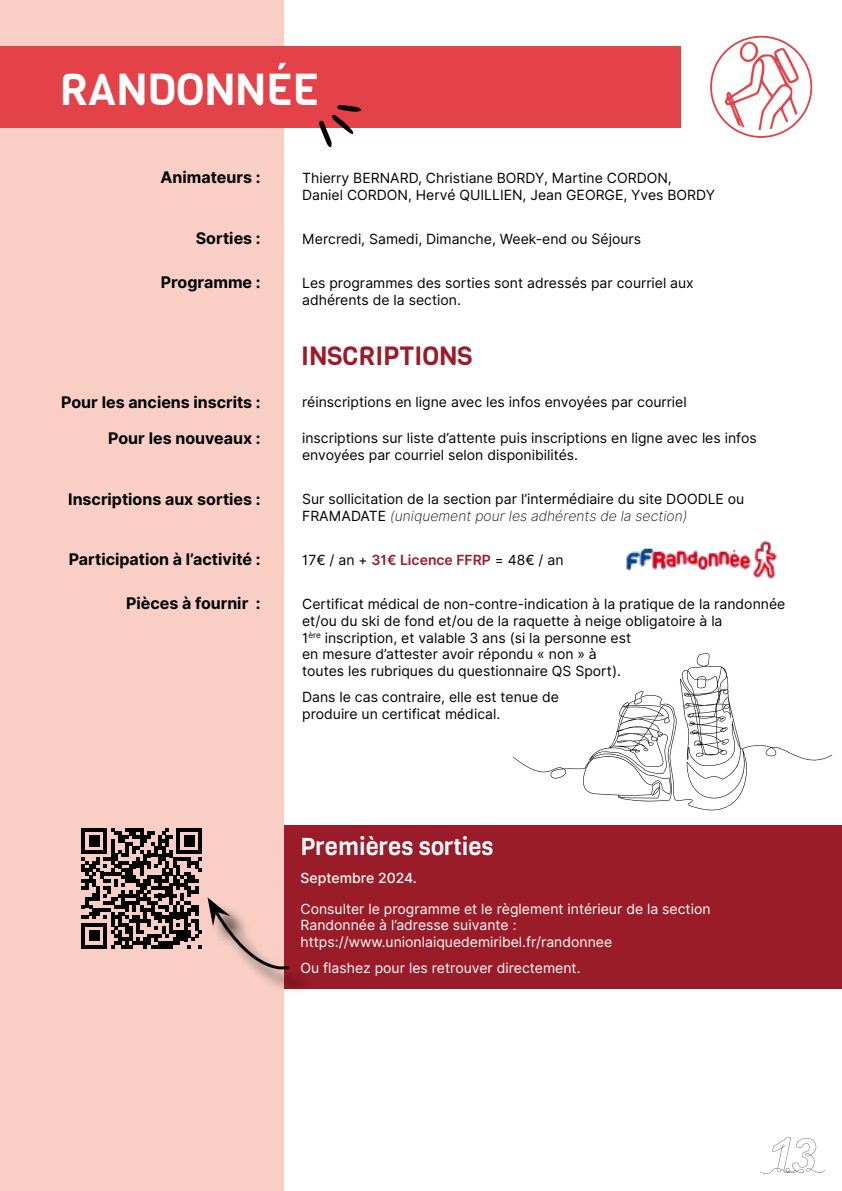
<style>
.page{position:relative;width:842px;height:1191px;background:#fff}
.page>*{position:absolute;margin:0;border:0;box-sizing:border-box;transform-origin:0 0}
.t1{font:44px "Viga";color:#fff}
.t2{font:26px "Viga";color:#9b1c29}
.t3{font:24px "Viga";color:#fff}
.t4{font:700 16px "Inter";color:#000}
.t5{font:14px/16.8px "Inter";color:#000}
.t6{font:14px/16.8px "Inter";color:#fff}
.t7{font:14px "Inter Extra Light Italic BETA";color:#000}
.t8{font:500 14px "Inter";color:#fff}
.s1{font-family:"Inter"}
.s2{font-weight:600;color:#9b1c29}
</style>
<div class="page">
<div style="left:1px;top:825px;width:841px;height:163px;background:#9b1c29"></div>
<div style="left:0;top:0;width:283px;height:1191px;background:#f8cec5"></div>
<svg style="left:760px;top:1137px;width:65px;height:37px"></svg>
<svg style="left:710px;top:36px;width:102px;height:102px"></svg>
<div style="left:0;top:46px;width:680px;height:82px;background:#e24248"></div>
<svg style="left:319px;top:105px;width:42px;height:42px"></svg>
<div style="left:211px;top:902px;width:102px;height:92px;background:#000;opacity:.75"></div>
<svg style="left:82px;top:828px;width:209px;height:149px"></svg>
<img style="left:626px;top:541px;width:151px;height:38px">
<svg style="left:513px;top:653px;width:319px;height:158px"></svg>
<h1 class="t1" style="left:60px;top:60px;width:261px">RANDONNÉE</h1>
<p class="t4" style="left:161px;top:166px;width:102px">Animateurs :</p>
<p class="t4" style="left:196px;top:227px;width:66px">Sorties :</p>
<p class="t4" style="left:161px;top:271px;width:101px">Programme :</p>
<p class="t4" style="left:61px;top:390px;width:201px">Pour les anciens inscrits :</p>
<p class="t4" style="left:108px;top:426px;width:154px">Pour les nouveaux :</p>
<p class="t4" style="left:68px;top:487px;width:194px">Inscriptions aux sorties :</p>
<p class="t4" style="left:69px;top:547px;width:194px">Participation à l’activité :</p>
<p class="t4" style="left:126px;top:591px;width:136px">Pièces à fournir :</p>
<p class="t5" style="left:302px;top:170px;width:414px">Thierry BERNARD, Christiane BORDY, Martine CORDON,<br>Daniel CORDON, Hervé QUILLIEN, Jean GEORGE, Yves BORDY</p>
<p class="t5" style="left:302px;top:230px;width:341px">Mercredi, Samedi, Dimanche, Week-end ou Séjours</p>
<p class="t5" style="left:302px;top:274px;width:393px">Les programmes des sorties sont adressés par courriel aux adhérents de la section.</p>
<h2 class="t2" style="left:301px;top:338px;width:173px">INSCRIPTIONS</h2>
<p class="t5" style="left:302px;top:394px;width:386px">réinscriptions en ligne avec les infos envoyées par courriel</p>
<p class="t5" style="left:302px;top:430px;width:456px">inscriptions sur liste d’attente puis inscriptions en ligne avec les infos envoyées par courriel selon disponibilités.</p>
<p class="t5" style="left:302px;top:491px;width:444px">Sur sollicitation de la section par l’intermédiaire du site DOODLE ou</p>
<p class="t7" style="left:302px;top:506px;width:387px"><span class="s1">FRAMADATE</span> (uniquement pour les adhérents de la section)</p>
<p class="t5" style="left:302px;top:551px;width:263px">17€ / an + <span class="s2">31€ Licence FFRP</span> = 48€ / an</p>
<p class="t5" style="left:302px;top:595px;width:485px">Certificat médical de non-contre-indication à la pratique de la randonnée et/ou du ski de fond et/ou de la raquette à neige obligatoire à la<br>1<sup>ère</sup> inscription, et valable 3 ans (si la personne est<br>en mesure d’attester avoir répondu « non » à<br>toutes les rubriques du questionnaire QS Sport).</p>
<p class="t5" style="left:302px;top:689px;width:258px">Dans le cas contraire, elle est tenue de produire un certificat médical.</p>
<h3 class="t3" style="left:300px;top:831px;width:195px">Premières sorties</h3>
<p class="t8" style="left:300px;top:868px;width:118px">Septembre 2024.</p>
<p class="t6" style="left:300px;top:900px;width:412px">Consulter le programme et le règlement intérieur de la section<br>Randonnée à l’adresse suivante : https://www.unionlaiquedemiribel.fr/randonnee</p>
<p class="t6" style="left:300px;top:959px;width:282px">Ou flashez pour les retrouver directement.</p>
</div>
